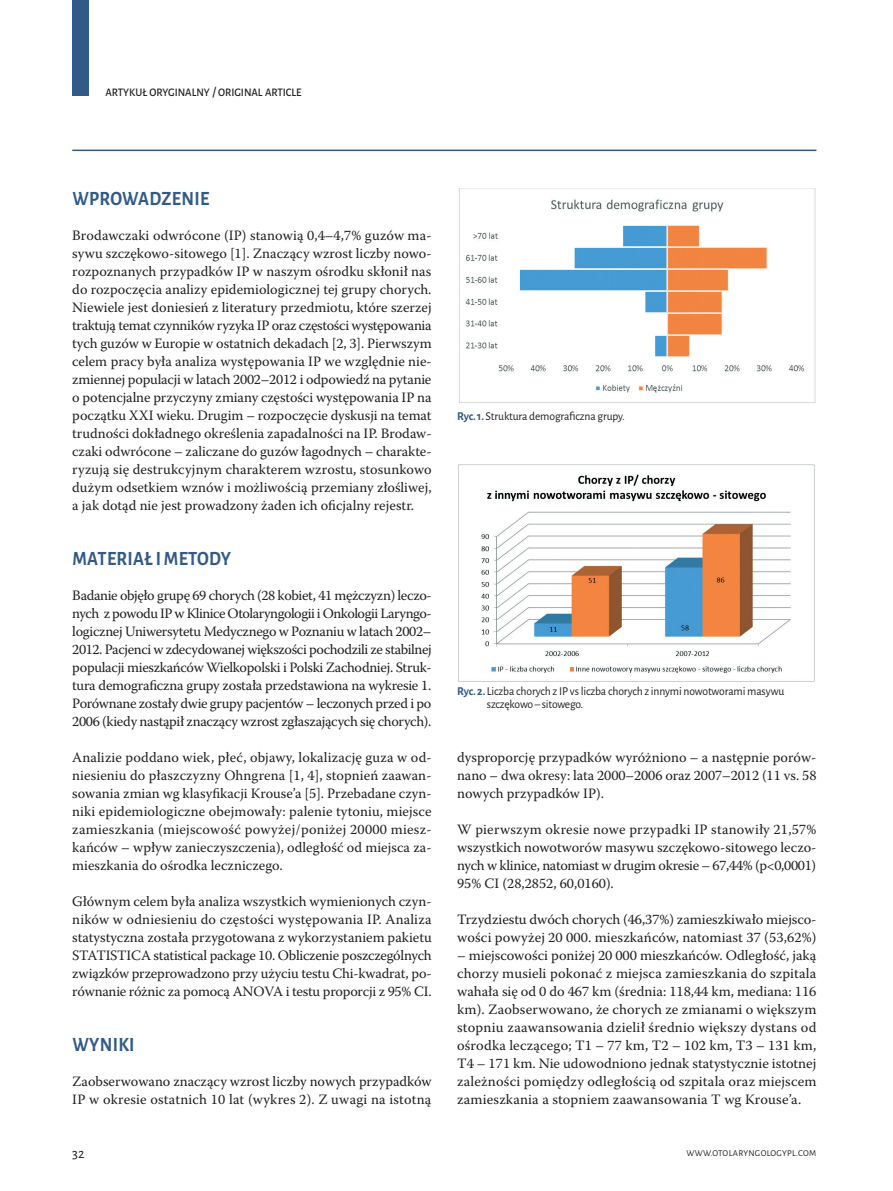
<style>
.page{position:relative;width:893px;height:1191px;background:#fff}
.page>*{position:absolute;margin:0;border:0;box-sizing:border-box;transform-origin:0 0}
.Srodtytuł{font:700 20.25px "Alegreya Sans";letter-spacing:.015em;color:#325a88;scale:.9 1}
.Body{font:14.25px/18px "Warnock Pro";color:#231f20;text-align:justify}
.t1{font:14.25px "Alegreya Sans";color:#231f20}
.podpis{font:12px/13.5px "Alegreya Sans";letter-spacing:-.01em;color:#231f20}
.t2{font:500 11.55px "Alegreya Sans";color:#231f20;scale:.95 1}
.t3{font:9px "Alegreya Sans";letter-spacing:.035em;color:#231f20}
.s1{font-size:13.5px}
.s2{font-weight:700;color:#325a88}
</style>
<div class="page">
<hr style="left:72px;top:150px;width:744px;height:1px;background:#325a88">
<div style="left:72px;top:0;width:17px;height:96px;background:#325a88"></div>
<img style="left:459px;top:188px;width:357px;height:215px">
<img style="left:458px;top:464px;width:357px;height:218px">
<p class="t2" style="left:106px;top:84px;width:208px">ARTYKUŁ ORYGINALNY <span class="s1">/</span> ORIGINAL ARTICLE</p>
<p class="Srodtytuł" style="left:72px;top:184px;width:154px">WPROWADZENIE</p>
<p class="Body" style="left:72px;top:226px;width:361px">Brodawczaki odwrócone (IP) stanowią 0,4–4,7% guzów ma&shy;sywu szczękowo-sitowego [1]. Znaczący wzrost liczby nowo&shy;rozpoznanych przypadków IP w naszym ośrodku skłonił nas do rozpoczęcia analizy epidemiologicznej tej grupy chorych.<br>Niewiele jest doniesień z literatury przedmiotu, które szerzej traktują temat czynników ryzyka IP oraz częstości występowania tych guzów w Europie w ostatnich dekadach [2, 3]. Pierwszym celem pracy była analiza występowania IP we względnie nie&shy;zmiennej populacji w latach 2002–2012 i odpowiedź na pytanie o potencjalne przyczyny zmiany częstości występowania IP na początku XXI wieku. Drugim – rozpoczęcie dyskusji na temat trudności dokładnego określenia zapadalności na IP. Brodaw&shy;czaki odwrócone – zaliczane do guzów łagodnych – charakte&shy;ryzują się destrukcyjnym charakterem wzrostu, stosunkowo dużym odsetkiem wznów i możliwością przemiany złośliwej, a jak dotąd nie jest prowadzony żaden ich oficjalny rejestr.</p>
<p class="Srodtytuł" style="left:72px;top:544px;width:177px">MATERIAŁ I METODY</p>
<p class="Body" style="left:72px;top:586px;width:361px">Badanie objęło grupę 69 chorych (28 kobiet, 41 mężczyzn) leczo&shy;nych z powodu IP w Klinice Otolaryngologii i Onkologii Laryngo&shy;logicznej Uniwersytetu Medycznego w Poznaniu w latach 2002– 2012. Pacjenci w zdecydowanej większości pochodzili ze stabilnej populacji mieszkańców Wielkopolski i Polski Zachodniej. Struk&shy;tura demograficzna grupy została przedstawiona na wykresie 1.<br>Porównane zostały dwie grupy pacjentów – leczonych przed i po 2006 (kiedy nastąpił znaczący wzrost zgłaszających się chorych).</p>
<p class="Body" style="left:72px;top:748px;width:361px">Analizie poddano wiek, płeć, objawy, lokalizację guza w od&shy;niesieniu do płaszczyzny Ohngrena [1, 4], stopnień zaawan&shy;sowania zmian wg klasyfikacji Krouse’a [5]. Przebadane czyn&shy;niki epidemiologiczne obejmowały: palenie tytoniu, miejsce zamieszkania (miejscowość powyżej/poniżej 20000 miesz&shy;kańców – wpływ zanieczyszczenia), odległość od miejsca za&shy;mieszkania do ośrodka leczniczego.</p>
<p class="Body" style="left:72px;top:892px;width:361px">Głównym celem była analiza wszystkich wymienionych czyn&shy;ników w odniesieniu do częstości występowania IP. Analiza statystyczna została przygotowana z wykorzystaniem pakietu STATISTICA statistical package 10. Obliczenie poszczególnych związków przeprowadzono przy użyciu testu Chi-kwadrat, po&shy;równanie różnic za pomocą ANOVA i testu proporcji z 95% CI.</p>
<p class="Srodtytuł" style="left:72px;top:1030px;width:71px">WYNIKI</p>
<p class="Body" style="left:72px;top:1072px;width:361px">Zaobserwowano znaczący wzrost liczby nowych przypadków<br>IP w okresie ostatnich 10 lat (wykres 2). Z uwagi na istotną</p>
<p class="podpis" style="left:457px;top:409px;width:169px"><span class="s2">Ryc. 1.</span> Struktura demograficzna grupy.</p>
<p class="podpis" style="left:487px;top:683px;width:299px;text-indent:-30px"><span class="s2">Ryc. 2.</span> Liczba chorych z IP vs liczba chorych z innymi nowotworami masywu szczękowo – sitowego.</p>
<p class="Body" style="left:457px;top:748px;width:361px">dysproporcję przypadków wyróżniono – a następnie porów&shy;nano – dwa okresy: lata 2000–2006 oraz 2007–2012 (11 vs. 58 nowych przypadków IP).</p>
<p class="Body" style="left:457px;top:820px;width:361px">W pierwszym okresie nowe przypadki IP stanowiły 21,57% wszystkich nowotworów masywu szczękowo-sitowego leczo&shy;nych w klinice, natomiast w drugim okresie – 67,44% (p&lt;0,0001)<br>95% CI (28,2852, 60,0160).</p>
<p class="Body" style="left:457px;top:910px;width:361px">Trzydziestu dwóch chorych (46,37%) zamieszkiwało miejsco&shy;wości powyżej 20 000. mieszkańców, natomiast 37 (53,62%)</p>
<p class="Body" style="left:457px;top:946px;width:361px">– miejscowości poniżej 20 000 mieszkańców. Odległość, jaką chorzy musieli pokonać z miejsca zamieszkania do szpitala wahała się od 0 do 467 km (średnia: 118,44 km, mediana: 116 km). Zaobserwowano, że chorych ze zmianami o większym stopniu zaawansowania dzielił średnio większy dystans od ośrodka leczącego; T1 – 77 km, T2 – 102 km, T3 – 131 km, T4 – 171 km. Nie udowodniono jednak statystycznie istotnej zależności pomiędzy odległością od szpitala oraz miejscem zamieszkania a stopniem zaawansowania T wg Krouse’a.</p>
<p class="t1" style="left:72px;top:1144px;width:14px">32</p>
<p class="t3" style="left:686px;top:1146px;width:131px">WWW.OTOLARYNGOLOGYPL.COM</p>
</div>
